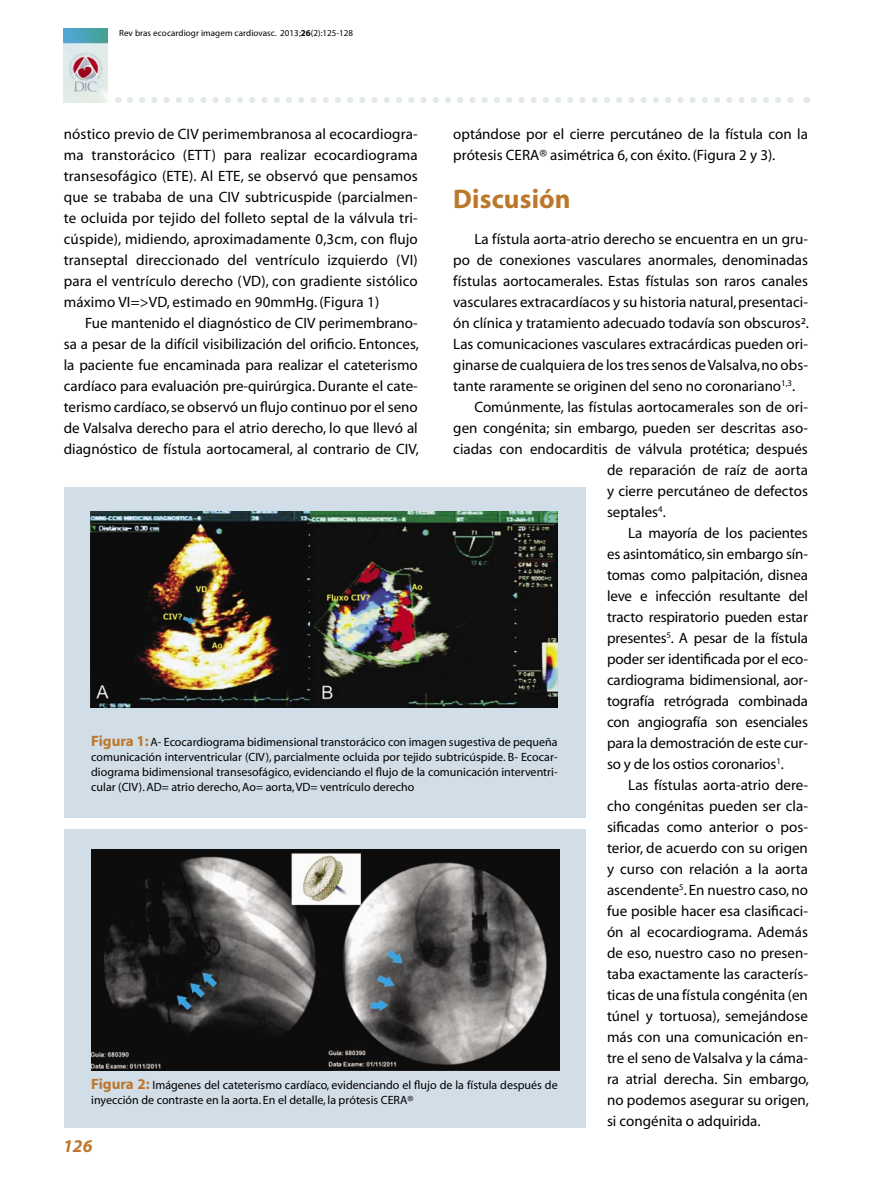
<style>
.page{position:relative;width:893px;height:1191px;background:#fff}
.page>*{position:absolute;margin:0;border:0;box-sizing:border-box;transform-origin:0 0}
.t1{font:700 27px "Myriad";letter-spacing:.005em;color:#bc772b}
.t2{font:italic 700 18px "Myriad";color:#bc772b}
.t3{font:15px/21px "Myriad";color:#000;text-align:justify}
.t4{font:12px/15px "Myriad";color:#000;text-align:justify}
.t5{font:9px "Myriad";letter-spacing:.01em;color:#000}
.s1{font-weight:700}
.s2{font-weight:700;font-size:15px;color:#bc772b}
</style>
<div class="page">
<img style="left:64px;top:28px;width:43px;height:75px">
<svg style="left:130px;top:97px;width:664px;height:6px"></svg>
<div style="left:64px;top:486px;width:522px;height:331px;background:#d1dde7"></div>
<img style="left:90px;top:511px;width:467px;height:196px">
<div style="left:64px;top:829px;width:522px;height:299px;background:#d1dde7"></div>
<img style="left:91px;top:850px;width:468px;height:220px">
<p class="t5" style="left:119px;top:28px;width:235px">Rev bras ecocardiogr imagem cardiovasc. 2013;<span class="s1">26</span>(2):125-128</p>
<p class="t3" style="left:453px;top:124px;width:356px">optándose por el cierre percutáneo de la fístula con la prótesis CERA® asimétrica 6, con éxito. (Figura 2 y 3).</p>
<p class="t1" style="left:453px;top:185px;width:119px">Discusión</p>
<p class="t3" style="left:453px;top:229px;width:357px;text-indent:21px">La fístula aorta-atrio derecho se encuentra en un gru&shy;po de conexiones vasculares anormales, denominadas fístulas aortocamerales. Estas fístulas son raros canales vasculares extracardíacos y su historia natural, presentaci&shy;ón clínica y tratamiento adecuado todavía son obscuros².<br>Las comunicaciones vasculares extracárdicas pueden ori&shy;ginarse de cualquiera de los tres senos de Valsalva, no obs&shy;tante raramente se originen del seno no coronariano<sup>1,3</sup>.</p>
<p class="t3" style="left:475px;top:397px;width:335px">Comúnmente, las fístulas aortocamerales son de ori-</p>
<p class="t3" style="left:453px;top:418px;width:356px">gen congénita; sin embargo, pueden ser descritas aso-</p>
<p class="t3" style="left:453px;top:439px;width:356px">ciadas con endocarditis de válvula protética; después</p>
<p class="t3" style="left:607px;top:460px;width:202px">de reparación de raíz de aorta</p>
<p class="t3" style="left:607px;top:481px;width:202px">y cierre percutáneo de defectos</p>
<p class="t3" style="left:607px;top:502px;width:60px">septales<sup>4</sup>.</p>
<p class="t3" style="left:607px;top:523px;width:202px;text-indent:21px">La mayoría de los pacientes es asintomático, sin embargo sín&shy;tomas como palpitación, disnea leve e infección resultante del tracto respiratorio pueden estar presentes<sup>5</sup>. A pesar de la fístula poder ser identificada por el eco&shy;cardiograma bidimensional, aor&shy;tografía retrógrada combinada con angiografía son esenciales para la demostración de este cur&shy;so y de los ostios coronarios<sup>1</sup>.</p>
<p class="t3" style="left:607px;top:775px;width:203px;text-indent:21px">Las fístulas aorta-atrio dere&shy;cho congénitas pueden ser cla&shy;sificadas como anterior o pos&shy;terior, de acuerdo con su origen y curso con relación a la aorta ascendente<sup>5</sup>. En nuestro caso, no fue posible hacer esa clasificaci&shy;ón al ecocardiograma. Además de eso, nuestro caso no presen&shy;taba exactamente las caracterís&shy;ticas de una fístula congénita (en túnel y tortuosa), semejándose más con una comunicación en&shy;tre el seno de Valsalva y la cáma&shy;ra atrial derecha. Sin embargo, no podemos asegurar su origen, si congénita o adquirida.</p>
<p class="t3" style="left:64px;top:124px;width:356px">nóstico previo de CIV perimembranosa al ecocardiogra&shy;ma transtorácico (ETT) para realizar ecocardiograma transesofágico (ETE). Al ETE, se observó que pensamos que se trababa de una CIV subtricuspide (parcialmen&shy;te ocluida por tejido del folleto septal de la válvula tri&shy;cúspide), midiendo, aproximadamente 0,3cm, con flujo transeptal direccionado del ventrículo izquierdo (VI) para el ventrículo derecho (VD), con gradiente sistólico máximo VI=&gt;VD, estimado en 90mmHg. (Figura 1)</p>
<p class="t3" style="left:64px;top:313px;width:357px;text-indent:21px">Fue mantenido el diagnóstico de CIV perimembrano&shy;sa a pesar de la difícil visibilización del orificio. Entonces, la paciente fue encaminada para realizar el cateterismo cardíaco para evaluación pre-quirúrgica. Durante el cate&shy;terismo cardíaco, se observó un flujo continuo por el seno de Valsalva derecho para el atrio derecho, lo que llevó al diagnóstico de fístula aortocameral, al contrario de CIV,</p>
<p class="t4" style="left:91px;top:735px;width:468px"><span class="s2">Figura 1:</span> A- Ecocardiograma bidimensional transtorácico con imagen sugestiva de pequeña comunicación interventricular (CIV), parcialmente ocluida por tejido subtricúspide. B- Ecocar&shy;diograma bidimensional transesofágico, evidenciando el flujo de la comunicación interventri&shy;cular (CIV). AD= atrio derecho, Ao= aorta, VD= ventrículo derecho</p>
<p class="t4" style="left:91px;top:1077px;width:468px"><span class="s2">Figura 2:</span> Imágenes del cateterismo cardíaco, evidenciando el flujo de la fístula después de inyección de contraste en la aorta. En el detalle, la prótesis CERA®</p>
<p class="t2" style="left:63px;top:1137px;width:31px">126</p>
</div>
